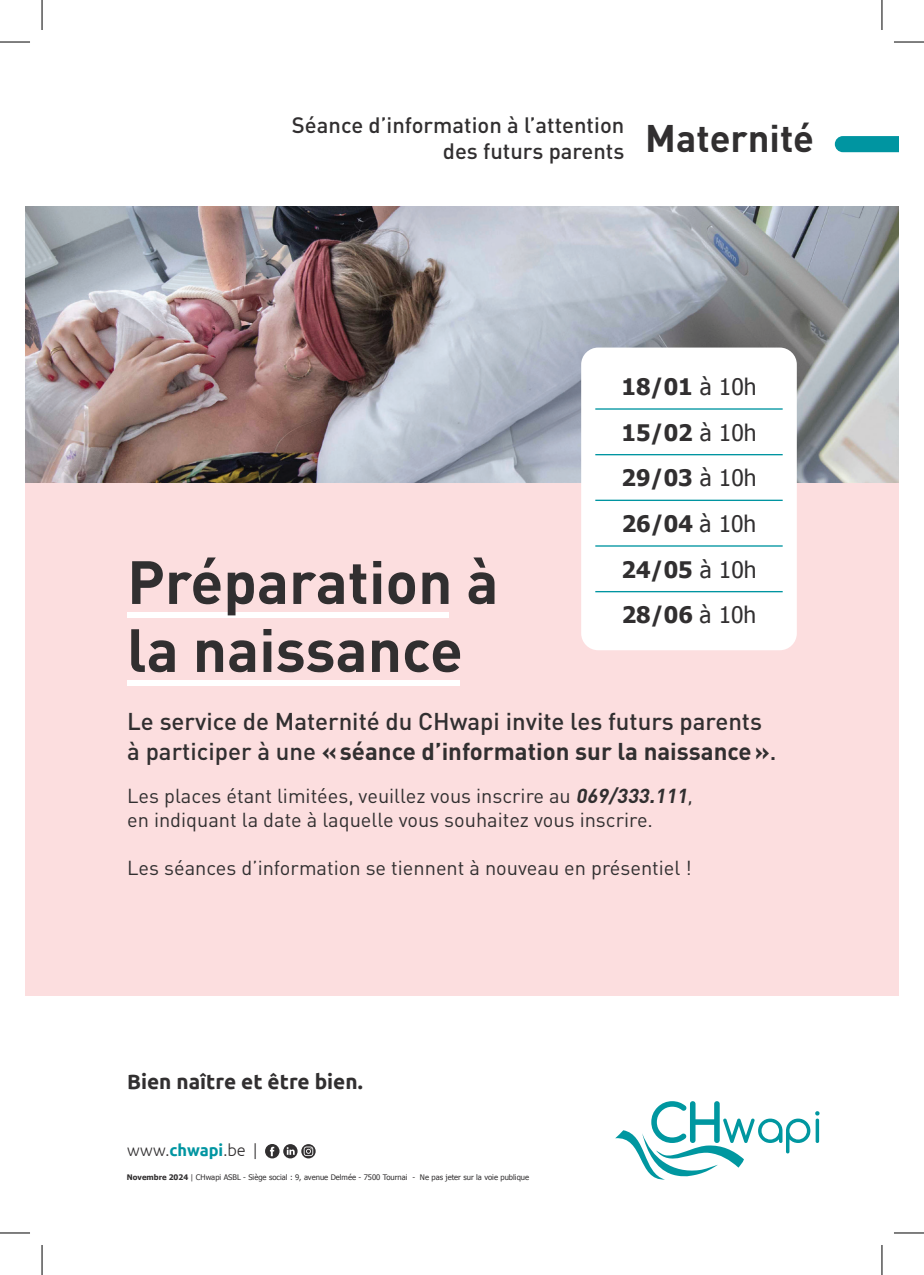
<style>
.page{position:relative;width:924px;height:1275px;background:#fff}
.page>*{position:absolute;margin:0;border:0;box-sizing:border-box;transform-origin:0 0}
.t1{font:700 60px/68px "DIN Pro";color:#312f30}
.t2{font:500 24px/30px "DIN Pro";color:#312f30}
.t3{font:700 22.8px/45.6px "Tahoma";color:#312f30;text-align:justify}
.t4{font:500 22px/26px "DIN Pro";color:#312f30}
.t5{font:700 20.8px "Ubuntu";color:#312f30}
.t6{font:20px/24px "DIN Pro";color:#312f30}
.t7{font:300 16.4px "Ubuntu";color:#312f30}
.t8{font:7.6px "Tahoma";color:#312f30}
.s1{font-weight:400}
.s2{font-weight:700}
.s3{font-weight:700;font-style:italic}
.s4{font-style:italic}
.s5{font-weight:700;color:#0095a1}
</style>
<div class="page">
<div style="left:25px;top:454px;width:873px;height:542px;background:#fcdedf"></div>
<img style="left:25px;top:206px;width:873px;height:277px">
<div style="left:127px;top:612px;width:321px;height:6px;background:#fff"></div>
<div style="left:127px;top:680px;width:333px;height:6px;background:#fff"></div>
<svg style="left:615px;top:1101px;width:204px;height:79px"></svg>
<svg style="left:834px;top:136px;width:64px;height:16px"></svg>
<div style="left:581px;top:347px;width:215px;height:303px;background:#fff;border-radius:17px"></div>
<hr style="left:595px;top:408px;width:187px;height:2px;background:#0095a1">
<hr style="left:595px;top:454px;width:187px;height:1px;background:#0095a1">
<hr style="left:595px;top:499px;width:187px;height:2px;background:#0095a1">
<hr style="left:595px;top:545px;width:187px;height:1px;background:#0095a1">
<hr style="left:595px;top:591px;width:187px;height:1px;background:#0095a1">
<svg style="left:265px;top:1144px;width:32px;height:14px"></svg>
<svg style="left:301px;top:1144px;width:14px;height:14px"></svg>
<svg style="left:303px;top:1146px;width:10px;height:10px"></svg>
<hr style="left:0;top:42px;width:30px;height:1px;background:#000">
<hr style="left:893px;top:42px;width:30px;height:1px;background:#000">
<hr style="left:0;top:1232px;width:30px;height:1px;background:#000">
<hr style="left:893px;top:1232px;width:30px;height:1px;background:#000">
<hr style="left:42px;top:0;width:1px;height:30px;background:#000">
<hr style="left:42px;top:1245px;width:1px;height:30px;background:#000">
<hr style="left:881px;top:0;width:1px;height:30px;background:#000">
<hr style="left:881px;top:1245px;width:1px;height:30px;background:#000">
<p class="t4" style="left:442px;top:109px;width:372px;text-indent:-151px">Séance d’information à l’attention<br>des futurs parents <sup>Maternité</sup></p>
<p class="t3" style="left:621px;top:362px;width:136px">18/01 <span class="s1">à 10h </span>15/02 <span class="s1">à 10h </span>29/03 <span class="s1">à 10h </span>26/04 <span class="s1">à 10h </span>24/05 <span class="s1">à 10h </span>28/06 <span class="s1">à 10h</span></p>
<h1 class="t1" style="left:127px;top:541px;width:372px">Préparation à la naissance</h1>
<p class="t2" style="left:127px;top:704px;width:650px">Le service de Maternité du CHwapi invite les futurs parents à participer à une <span class="s2">«séance d’information sur la naissance»</span>.</p>
<p class="t6" style="left:127px;top:781px;width:571px">Les places étant limitées, veuillez vous inscrire au <span class="s3">069/333.111</span><span class="s4">, </span>en indiquant la date à laquelle vous souhaitez vous inscrire.</p>
<p class="t6" style="left:127px;top:853px;width:566px">Les séances d’information se tiennent à nouveau en présentiel !</p>
<p class="t5" style="left:127px;top:1068px;width:237px">Bien naître et être bien.</p>
<p class="t7" style="left:127px;top:1140px;width:132px">www.<span class="s5">chwapi</span>.be |</p>
<p class="t8" style="left:127px;top:1172px;width:403px"><span class="s2">Novembre 2024</span> | CHwapi ASBL - Siège social : 9, avenue Delmée - 7500 Tournai - Ne pas jeter sur la voie publique</p>
</div>
